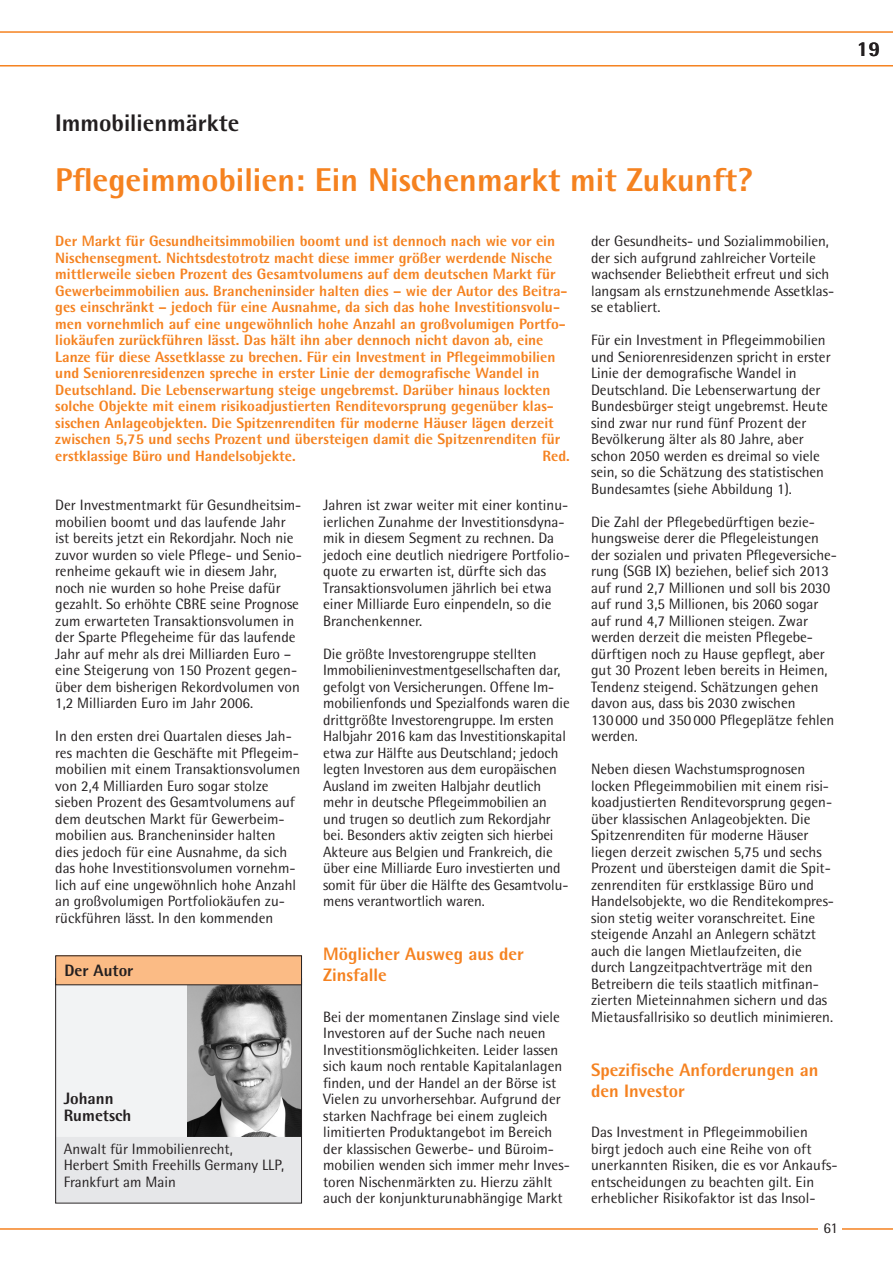
<style>
.page{position:relative;width:893px;height:1263px;background:#fff}
.page>*{position:absolute;margin:0;border:0;box-sizing:border-box;transform-origin:0 0}
.t1{font:800 33px "Rotis Semi Sans";color:#f58220}
.t2{font:800 24px "Rotis Semi Sans";color:#231f20}
.t3{font:800 21px "Rotis Semi Sans";color:#231f20}
.t4{font:800 18px/21px "Rotis Semi Sans";color:#f58220}
.t5{font:800 16.5px/16.5px "Rotis Semi Sans";color:#231f20}
.t6{font:15px/16.5px "Rotis Semi Sans";color:#231f20}
.t7{font:800 15px/16.5px "Rotis Semi Sans";color:#f58220}
</style>
<div class="page">
<hr style="left:0;top:1228px;width:893px;height:2px;background:#f58220">
<div style="left:818px;top:1209px;width:24px;height:31px;background:#fff"></div>
<svg style="left:0;top:31px;width:893px;height:36px"></svg>
<div style="left:55px;top:978px;width:247px;height:170px;background:#f2f3f4"></div>
<img style="left:187px;top:985px;width:113px;height:152px">
<div style="left:55px;top:1137px;width:247px;height:65px;background:#e6e7e9"></div>
<div style="left:55px;top:978px;width:247px;height:225px;border:1px solid #231f20"></div>
<div style="left:56px;top:956px;width:246px;height:29px;background:#fbbb85"></div>
<h3 class="t3" style="left:857px;top:35px;width:25px">19</h3>
<h2 class="t2" style="left:55px;top:107px;width:186px">Immobilienmärkte</h2>
<h1 class="t1" style="left:55px;top:159px;width:699px">Pflegeimmobilien: Ein Nischenmarkt mit Zukunft?</h1>
<p class="t7" style="left:55px;top:232px;width:514px">Der Markt für Gesundheitsimmobilien boomt und ist dennoch nach wie vor ein Nischensegment. Nichtsdestotrotz macht diese immer größer werdende Nische mittlerweile sieben Prozent des Gesamtvolumens auf dem deutschen Markt für Gewerbeimmobilien aus. Brancheninsider halten dies – wie der Autor des Beitra&shy;ges einschränkt – jedoch für eine Ausnahme, da sich das hohe Investitionsvolu&shy;men vornehmlich auf eine ungewöhnlich hohe Anzahl an großvolumigen Portfo&shy;liokäufen zurückführen lässt. Das hält ihn aber dennoch nicht davon ab, eine Lanze für diese Assetklasse zu brechen. Für ein Investment in Pflegeimmobilien und Seniorenresidenzen spreche in erster Linie der demografische Wandel in Deutschland. Die Lebenserwartung steige ungebremst. Darüber hinaus lockten solche Objekte mit einem risikoadjustierten Renditevorsprung gegenüber klas&shy;sischen Anlageobjekten. Die Spitzenrenditen für moderne Häuser lägen derzeit zwischen 5,75 und sechs Prozent und übersteigen damit die Spitzenrenditen für erstklassige Büro und Handelsobjekte.</p>
<p class="t7" style="left:542px;top:447px;width:29px">Red.</p>
<p class="t6" style="left:55px;top:497px;width:248px">Der Investmentmarkt für Gesundheitsim&shy;mobilien boomt und das laufende Jahr ist bereits jetzt ein Rekordjahr. Noch nie zuvor wurden so viele Pflege- und Senio&shy;renheime gekauft wie in diesem Jahr, noch nie wurden so hohe Preise dafür gezahlt. So erhöhte CBRE seine Prognose zum erwarteten Transaktionsvolumen in der Sparte Pflegeheime für das laufende Jahr auf mehr als drei Milliarden Euro – eine Steigerung von 150 Prozent gegen&shy;über dem bisherigen Rekordvolumen von 1,2 Milliarden Euro im Jahr 2006.</p>
<p class="t6" style="left:55px;top:728px;width:246px">In den ersten drei Quartalen dieses Jah&shy;res machten die Geschäfte mit Pflegeim&shy;mobilien mit einem Transaktionsvolumen von 2,4 Milliarden Euro sogar stolze sieben Prozent des Gesamtvolumens auf dem deutschen Markt für Gewerbeim&shy;mobilien aus. Brancheninsider halten dies jedoch für eine Ausnahme, da sich das hohe Investitionsvolumen vornehm&shy;lich auf eine ungewöhnlich hohe Anzahl an großvolumigen Portfoliokäufen zu&shy;rückführen lässt. In den kommenden</p>
<p class="t5" style="left:65px;top:962px;width:70px">Der Autor</p>
<p class="t5" style="left:64px;top:1090px;width:69px">Johann<br>Rumetsch</p>
<p class="t6" style="left:64px;top:1140px;width:222px">Anwalt für Immobilienrecht,<br>Herbert Smith Freehills Germany LLP,<br>Frankfurt am Main</p>
<p class="t6" style="left:323px;top:497px;width:248px">Jahren ist zwar weiter mit einer kontinu&shy;ierlichen Zunahme der Investitionsdyna&shy;mik in diesem Segment zu rechnen. Da jedoch eine deutlich niedrigere Portfolio&shy;quote zu erwarten ist, dürfte sich das Transaktionsvolumen jährlich bei etwa einer Milliarde Euro einpendeln, so die Branchenkenner.</p>
<p class="t6" style="left:323px;top:645px;width:248px">Die größte Investorengruppe stellten Immobilieninvestmentgesellschaften dar, gefolgt von Versicherungen. Offene Im&shy;mobilienfonds und Spezialfonds waren die drittgrößte Investorengruppe. Im ersten Halbjahr 2016 kam das Investitionskapital etwa zur Hälfte aus Deutschland; jedoch legten Investoren aus dem europäischen Ausland im zweiten Halbjahr deutlich mehr in deutsche Pflegeimmobilien an und trugen so deutlich zum Rekordjahr bei. Besonders aktiv zeigten sich hierbei Akteure aus Belgien und Frankreich, die über eine Milliarde Euro investierten und somit für über die Hälfte des Gesamtvolu&shy;mens verantwortlich waren.</p>
<p class="t4" style="left:323px;top:943px;width:202px">Möglicher Ausweg aus der<br>Zinsfalle</p>
<p class="t6" style="left:323px;top:1008px;width:248px">Bei der momentanen Zinslage sind viele Investoren auf der Suche nach neuen Investitionsmöglichkeiten. Leider lassen sich kaum noch rentable Kapitalanlagen finden, und der Handel an der Börse ist Vielen zu unvorhersehbar. Aufgrund der starken Nachfrage bei einem zugleich limitierten Produktangebot im Bereich der klassischen Gewerbe- und Büroim&shy;mobilien wenden sich immer mehr Inves&shy;toren Nischenmärkten zu. Hierzu zählt auch der konjunkturunabhängige Markt</p>
<p class="t6" style="left:591px;top:233px;width:245px">der Gesundheits- und Sozialimmobilien, der sich aufgrund zahlreicher Vorteile wachsender Beliebtheit erfreut und sich langsam als ernstzunehmende Assetklas&shy;se etabliert.</p>
<p class="t6" style="left:591px;top:332px;width:241px">Für ein Investment in Pflegeimmobilien und Seniorenresidenzen spricht in erster Linie der demografische Wandel in Deutschland. Die Lebenserwartung der Bundesbürger steigt ungebremst. Heute sind zwar nur rund fünf Prozent der Bevölkerung älter als 80 Jahre, aber schon 2050 werden es dreimal so viele sein, so die Schätzung des statistischen Bundesamtes (siehe Abbildung 1).</p>
<p class="t6" style="left:591px;top:513px;width:247px">Die Zahl der Pflegebedürftigen bezie&shy;hungsweise derer die Pflegeleistungen der sozialen und privaten Pflegeversiche&shy;rung (SGB IX) beziehen, belief sich 2013 auf rund 2,7 Millionen und soll bis 2030 auf rund 3,5 Millionen, bis 2060 sogar auf rund 4,7 Millionen steigen. Zwar werden derzeit die meisten Pflegebe&shy;dürftigen noch zu Hause gepflegt, aber gut 30 Prozent leben bereits in Heimen, Tendenz steigend. Schätzungen gehen davon aus, dass bis 2030 zwischen 130000 und 350000 Pflegeplätze fehlen werden.</p>
<p class="t6" style="left:591px;top:761px;width:244px">Neben diesen Wachstumsprognosen locken Pflegeimmobilien mit einem risi&shy;koadjustierten Renditevorsprung gegen&shy;über klassischen Anlageobjekten. Die Spitzenrenditen für moderne Häuser liegen derzeit zwischen 5,75 und sechs Prozent und übersteigen damit die Spit&shy;zenrenditen für erstklassige Büro und Handelsobjekte, wo die Renditekompres&shy;sion stetig weiter voranschreitet. Eine steigende Anzahl an Anlegern schätzt auch die langen Mietlaufzeiten, die durch Langzeitpachtverträge mit den Betreibern die teils staatlich mitfinan&shy;zierten Mieteinnahmen sichern und das Mietausfallrisiko so deutlich minimieren.</p>
<p class="t4" style="left:591px;top:1059px;width:229px">Spezifische Anforderungen an den Investor</p>
<p class="t6" style="left:591px;top:1124px;width:248px">Das Investment in Pflegeimmobilien birgt jedoch auch eine Reihe von oft unerkannten Risiken, die es vor Ankaufs&shy;entscheidungen zu beachten gilt. Ein erheblicher Risikofaktor ist das Insol-</p>
<p class="t6" style="left:823px;top:1219px;width:16px">61</p>
</div>
